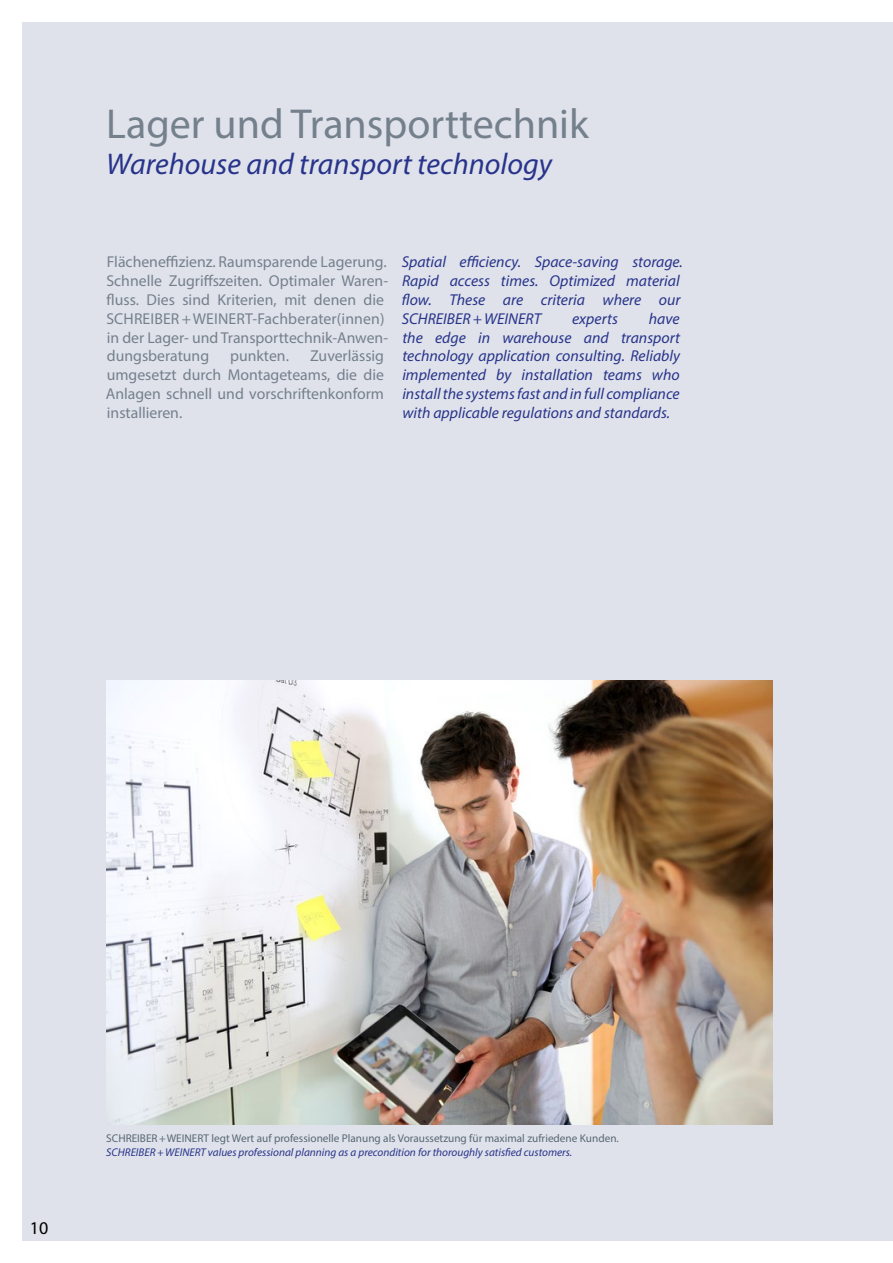
<style>
.page{position:relative;width:893px;height:1263px;background:#dfe2ea}
.page>*{position:absolute;margin:0;border:0;box-sizing:border-box;transform-origin:0 0}
.t1{font:42px "Myriad Pro";color:#75808d}
.t2{font:italic 30px "Myriad Pro";color:#28348b}
.t3{font:18px "Myriad Pro";color:#000}
.t4{font:italic 15.75px/18.9px "Myriad Pro";color:#28348b}
.t5{font:15.75px/18.9px "Myriad Pro";color:#75808d}
.t6{font:11.25px "Myriad Pro";color:#596774}
.t7{font:italic 11.25px "Myriad Pro";color:#28348b}
</style>
<div class="page">
<div style="left:0;top:0;width:21px;height:1263px;background:#fff"></div>
<div style="left:0;top:0;width:893px;height:21px;background:#fff"></div>
<div style="left:0;top:1242px;width:893px;height:21px;background:#fff"></div>
<img style="left:106px;top:680px;width:666px;height:445px">
<h1 class="t1" style="left:106px;top:98px;width:484px">Lager und Transporttechnik</h1>
<h2 class="t2" style="left:106px;top:145px;width:447px">Warehouse and transport technology</h2>
<p class="t5" style="left:106px;top:252px;width:283px">Flächeneffizienz. Raumsparende Lagerung.<br>Schnelle Zugriffszeiten. Optimaler Waren&shy;fluss. Dies sind Kriterien, mit denen die SCHREIBER+WEINERT-Fachberater(innen) in der Lager- und Transporttechnik-Anwen&shy;dungsberatung</p>
<p class="t5" style="left:106px;top:346px;width:280px;text-align:justify;text-indent:204px">Zuverlässig umgesetzt durch Montageteams, die die Anlagen schnell und vorschriftenkonform installieren.</p>
<p class="t5" style="left:230px;top:346px;width:60px">punkten.</p>
<p class="t4" style="left:402px;top:252px;width:283px">Spatial efficiency. Space-saving storage.<br>Rapid access times. Optimized material flow. These are criteria where our SCHREIBER+WEINERT</p>
<p class="t4" style="left:402px;top:309px;width:279px;text-align:justify;text-indent:246px">have the edge in warehouse and transport technology application consulting. Reliably implemented by installation teams who install the systems fast and in full compliance with applicable regulations and standards.</p>
<p class="t4" style="left:572px;top:309px;width:47px">experts</p>
<p class="t3" style="left:30px;top:1217px;width:20px">10</p>
<p class="t6" style="left:106px;top:1131px;width:514px">SCHREIBER+WEINERT legt Wert auf professionelle Planung als Voraussetzung für maximal zufriedene Kunden.</p>
<p class="t7" style="left:106px;top:1145px;width:467px">SCHREIBER+WEINERT values professional planning as a precondition for thoroughly satisfied customers.</p>
</div>
